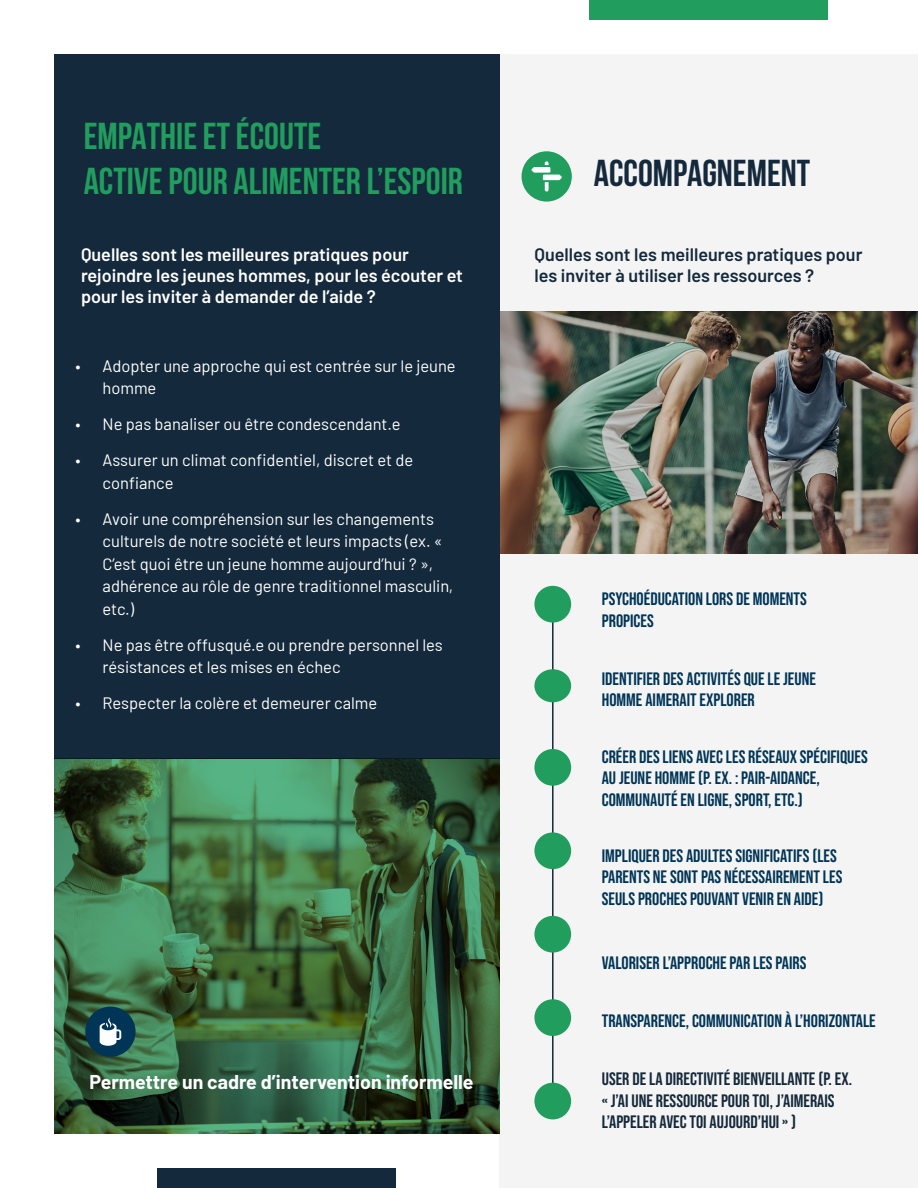
<style>
.page{position:relative;width:918px;height:1188px;background:#fff}
.page>*{position:absolute;margin:0;border:0;box-sizing:border-box;transform-origin:0 0}
.t1{font:700 37.5px/45px "Bebas Neue";color:#219d5e}
.t2{font:700 37.5px "Bebas Neue";color:#14293b}
.t3{font:700 19.5px "Barlow";color:#fff}
.t4{font:18px/21.6px "Bebas Neue";color:#003557}
.t5{font:600 18px/21px "Barlow";color:#fff}
.t6{font:18px/21.6px "Bebas Neue";color:#14293b}
.t7{font:600 18px/21px "Barlow";color:#14293b}
.t8{font:16.5px/22.5px "Barlow";color:#fff}
</style>
<div class="page">
<div style="left:500px;top:54px;width:418px;height:1134px;background:#f4f4f4"></div>
<div style="left:54px;top:54px;width:446px;height:705px;background:#14293b"></div>
<svg style="left:54px;top:758px;width:446px;height:376px;background:#3a6842"></svg>
<div style="left:85px;top:1007px;width:51px;height:50px;background:#003557;border-radius:50%"></div>
<svg style="left:100px;top:1018px;width:21px;height:28px"></svg>
<div style="left:157px;top:1169px;width:239px;height:19px;background:#14293b"></div>
<hr style="left:552px;top:613px;width:2px;height:505px;background:#14293b">
<div style="left:534px;top:586px;width:37px;height:37px;background:#219d5e;border-radius:50%"></div>
<div style="left:534px;top:669px;width:37px;height:33px;background:#219d5e;border-radius:50%"></div>
<div style="left:534px;top:749px;width:37px;height:37px;background:#219d5e;border-radius:50%"></div>
<div style="left:534px;top:832px;width:37px;height:37px;background:#219d5e;border-radius:50%"></div>
<div style="left:534px;top:916px;width:37px;height:37px;background:#219d5e;border-radius:50%"></div>
<div style="left:534px;top:999px;width:37px;height:37px;background:#219d5e;border-radius:50%"></div>
<div style="left:534px;top:1083px;width:37px;height:36px;background:#219d5e;border-radius:50%"></div>
<div style="left:522px;top:151px;width:50px;height:51px;background:#219d5e;border-radius:50%"></div>
<svg style="left:532px;top:161px;width:30px;height:31px"></svg>
<div style="left:589px;top:0;width:239px;height:19px;background:#219d5e"></div>
<img style="left:500px;top:311px;width:418px;height:243px">
<h1 class="t1" style="left:84px;top:113px;width:381px">EMPATHIE ET ÉCOUTE<br>ACTIVE POUR ALIMENTER L’ESPOIR</h1>
<p class="t5" style="left:81px;top:243px;width:384px">Quelles sont les meilleures pratiques pour rejoindre les jeunes hommes, pour les écouter et pour les inviter à demander de l’aide ?</p>
<p class="t8" style="left:103px;top:353px;width:355px;text-indent:-27px">• Adopter une approche qui est centrée sur le jeune homme</p>
<p class="t8" style="left:76px;top:412px;width:327px">• Ne pas banaliser ou être condescendant.e</p>
<p class="t8" style="left:103px;top:448px;width:312px;text-indent:-27px">• Assurer un climat confidentiel, discret et de confiance</p>
<p class="t8" style="left:103px;top:506px;width:352px;text-indent:-27px">• Avoir une compréhension sur les changements culturels de notre société et leurs impacts (ex. « C’est quoi être un jeune homme aujourd’hui ? », adhérence au rôle de genre traditionnel masculin, etc.)</p>
<p class="t8" style="left:103px;top:632px;width:342px;text-indent:-27px">• Ne pas être offusqué.e ou prendre personnel les résistances et les mises en échec</p>
<p class="t8" style="left:76px;top:691px;width:303px">• Respecter la colère et demeurer calme</p>
<p class="t3" style="left:90px;top:1067px;width:385px">Permettre un cadre d’intervention informelle</p>
<h1 class="t2" style="left:594px;top:152px;width:218px">ACCOMPAGNEMENT</h1>
<p class="t7" style="left:535px;top:243px;width:329px">Quelles sont les meilleures pratiques pour les inviter à utiliser les ressources ?</p>
<p class="t4" style="left:602px;top:588px;width:207px">PSYCHOÉDUCATION LORS DE MOMENTS<br>PROPICES</p>
<p class="t4" style="left:602px;top:667px;width:216px">IDENTIFIER DES ACTIVITÉS QUE LE JEUNE<br>HOMME AIMERAIT EXPLORER</p>
<p class="t4" style="left:602px;top:746px;width:267px">CRÉER DES LIENS AVEC LES RÉSEAUX SPÉCIFIQUES<br>AU JEUNE HOMME (P. EX. : PAIR-AIDANCE,<br>COMMUNAUTÉ EN LIGNE, SPORT, ETC.)</p>
<p class="t4" style="left:602px;top:844px;width:242px">IMPLIQUER DES ADULTES SIGNIFICATIFS (LES<br>PARENTS NE SONT PAS NÉCESSAIREMENT LES<br>SEULS PROCHES POUVANT VENIR EN AIDE)</p>
<p class="t4" style="left:602px;top:951px;width:206px">VALORISER L’APPROCHE PAR LES PAIRS</p>
<p class="t4" style="left:602px;top:1010px;width:276px">TRANSPARENCE, COMMUNICATION À L’HORIZONTALE</p>
<p class="t6" style="left:602px;top:1068px;width:252px">USER DE LA DIRECTIVITÉ BIENVEILLANTE (P. EX. « J’AI UNE RESSOURCE POUR TOI, J’AIMERAIS<br>L’APPELER AVEC TOI AUJOURD’HUI » )</p>
</div>
